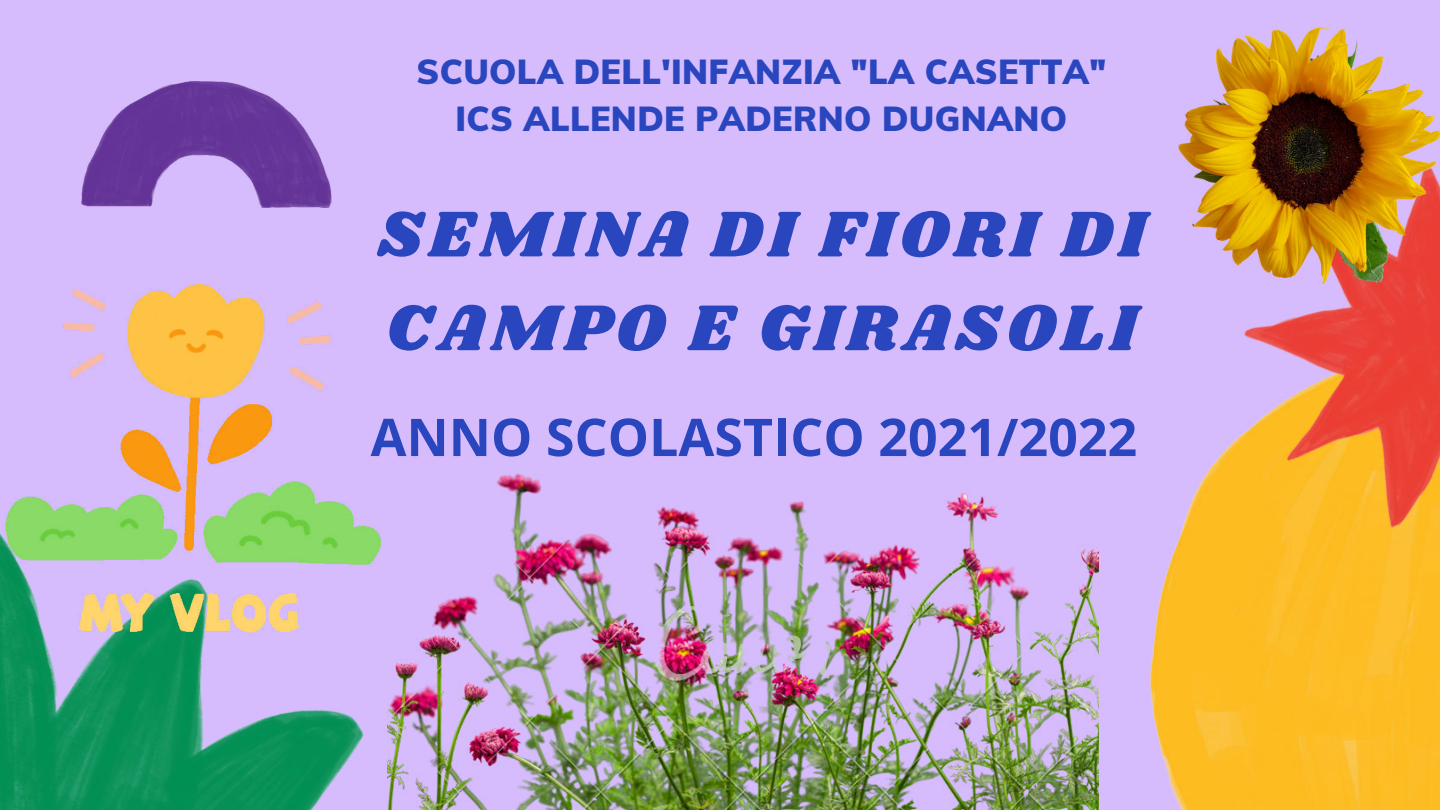
<style>
.page{position:relative;width:1440px;height:810px;background:#d7bcfd}
.page>*{position:absolute;margin:0;border:0;box-sizing:border-box;transform-origin:0 0}
.t1{font:67px/93.8px "Shrikhand";letter-spacing:.08em;color:#2946bf}
.t2{font:700 52px "Open Sans";color:#2946bf}
.t3{font:900 34px/47.2px "Muli";letter-spacing:.01em;color:#2946bf;text-align:center}
</style>
<div class="page">
<img style="left:0;top:533px;width:364px;height:277px">
<img style="left:1150px;top:517px;width:290px;height:293px">
<img style="left:1186px;top:284px;width:254px;height:314px">
<img style="left:81px;top:81px;width:251px;height:127px">
<img style="left:1178px;top:28px;width:262px;height:256px">
<img style="left:387px;top:473px;width:712px;height:337px">
<img style="left:5px;top:284px;width:376px;height:402px">
<p class="t3" style="left:417px;top:46px;width:691px">SCUOLA DELL'INFANZIA "LA CASETTA"<br>ICS ALLENDE PADERNO DUGNANO</p>
<h1 class="t1" style="left:377px;top:190px;width:770px">SEMINA DI FIORI DI<br>CAMPO E GIRASOLI</h1>
<h2 class="t2" style="left:371px;top:401px;width:768px">ANNO SCOLASTICO 2021/2022</h2>
</div>
